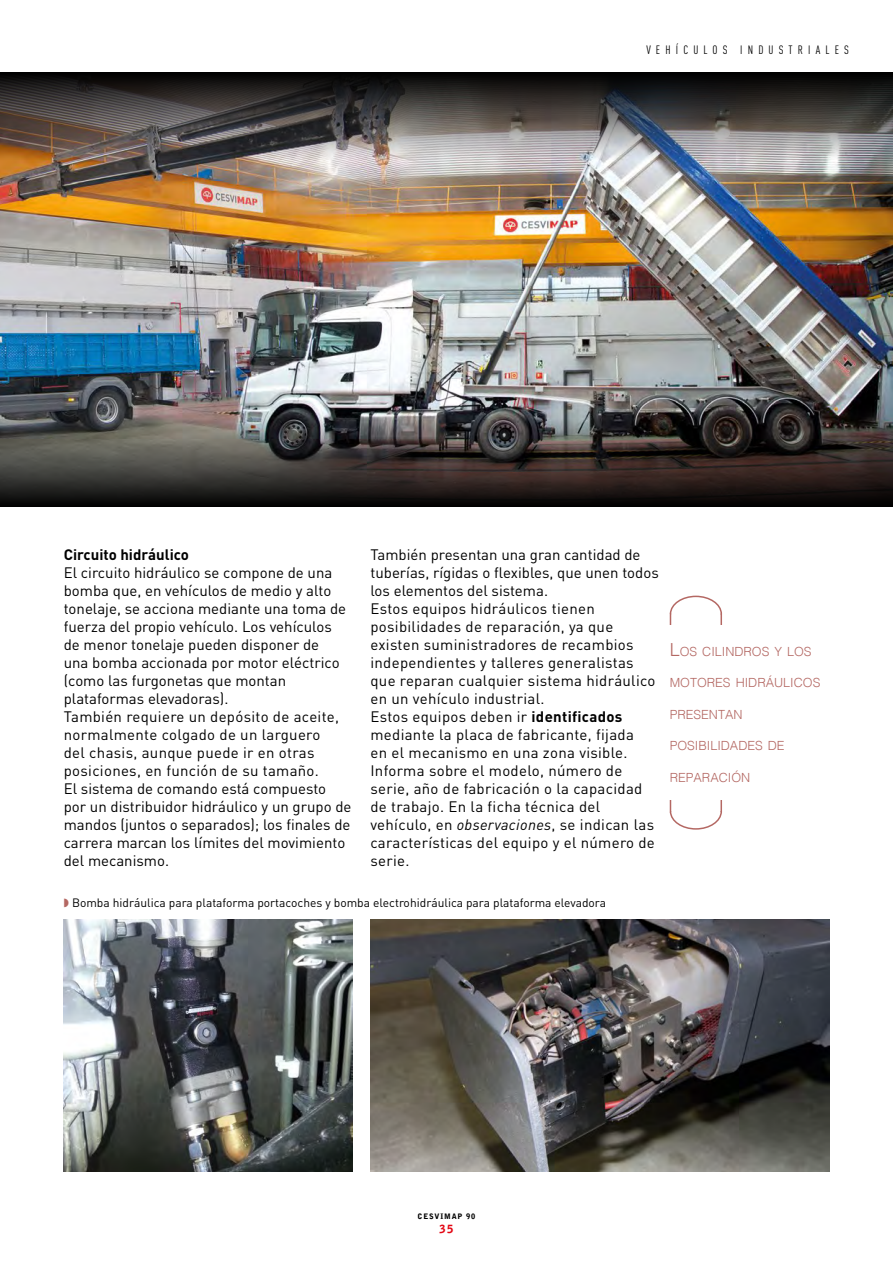
<style>
.page{position:relative;width:893px;height:1263px;background:#fff}
.page>*{position:absolute;margin:0;border:0;box-sizing:border-box;transform-origin:0 0}
.t1{font:15px/18px "DIN";letter-spacing:.005em;color:#000}
.t2{font:700 15px "DIN";color:#000}
.t3{font:300 12.6px "Helvetica";color:#b46863}
.t4{font:12px "DIN";color:#000}
.t5{font:12px "DIN Cond";letter-spacing:.43em;color:#000}
.t6{font:900 11.25px "Bell Gothic";color:#e30613}
.t7{font:900 7.5px "Bell Gothic";letter-spacing:.11em;color:#000}
.s1{font-weight:700}
.s2{font-style:italic}
.s3{font-size:18px}
</style>
<div class="page">
<img style="left:0;top:159px;width:893px;height:260px">
<svg style="left:0;top:419px;width:893px;height:87px;background:#373230"></svg>
<svg style="left:0;top:72px;width:893px;height:87px;background:#504d4c"></svg>
<img style="left:64px;top:920px;width:288px;height:252px">
<img style="left:370px;top:920px;width:459px;height:252px">
<svg style="left:669px;top:595px;width:53px;height:235px"></svg>
<div style="left:659px;top:625px;width:170px;height:175px;background:#fff"></div>
<p class="t5" style="left:646px;top:42px;width:204px">VEHÍCULOS INDUSTRIALES</p>
<p class="t2" style="left:64px;top:544px;width:127px">Circuito hidráulico</p>
<p class="t1" style="left:64px;top:563px;width:289px">El circuito hidráulico se compone de una bomba que, en vehículos de medio y alto tonelaje, se acciona mediante una toma de fuerza del propio vehículo. Los vehículos de menor tonelaje pueden disponer de<br>una bomba accionada por motor eléctrico (como las furgonetas que montan plataformas elevadoras).<br>También requiere un depósito de aceite, normalmente colgado de un larguero<br>del chasis, aunque puede ir en otras posiciones, en función de su tamaño.<br>El sistema de comando está compuesto por un distribuidor hidráulico y un grupo de mandos (juntos o separados); los finales de carrera marcan los límites del movimiento del mecanismo.</p>
<p class="t1" style="left:370px;top:545px;width:290px">También presentan una gran cantidad de tuberías, rígidas o flexibles, que unen todos los elementos del sistema.<br>Estos equipos hidráulicos tienen posibilidades de reparación, ya que existen suministradores de recambios independientes y talleres generalistas que reparan cualquier sistema hidráulico en un vehículo industrial.<br>Estos equipos deben ir <span class="s1">identificados </span>mediante la placa de fabricante, fijada<br>en el mecanismo en una zona visible.<br>Informa sobre el modelo, número de serie, año de fabricación o la capacidad de trabajo. En la ficha técnica del vehículo, en <span class="s2">observaciones</span>, se indican las características del equipo y el número de serie.</p>
<p class="t4" style="left:72px;top:895px;width:536px">Bomba hidráulica para plataforma portacoches y bomba electrohidráulica para plataforma elevadora</p>
<p class="t3" style="left:670px;top:641px;width:143px"><span class="s3">L</span>OS CILINDROS Y LOS</p>
<p class="t3" style="left:670px;top:672px;width:152px">MOTORES HIDRÁULICOS</p>
<p class="t3" style="left:670px;top:704px;width:74px">PRESENTAN</p>
<p class="t3" style="left:670px;top:735px;width:116px">POSIBILIDADES DE</p>
<p class="t3" style="left:670px;top:767px;width:82px">REPARACIÓN</p>
<p class="t7" style="left:418px;top:1212px;width:59px">CESVIMAP 90</p>
<p class="t6" style="left:440px;top:1222px;width:15px">35</p>
</div>
